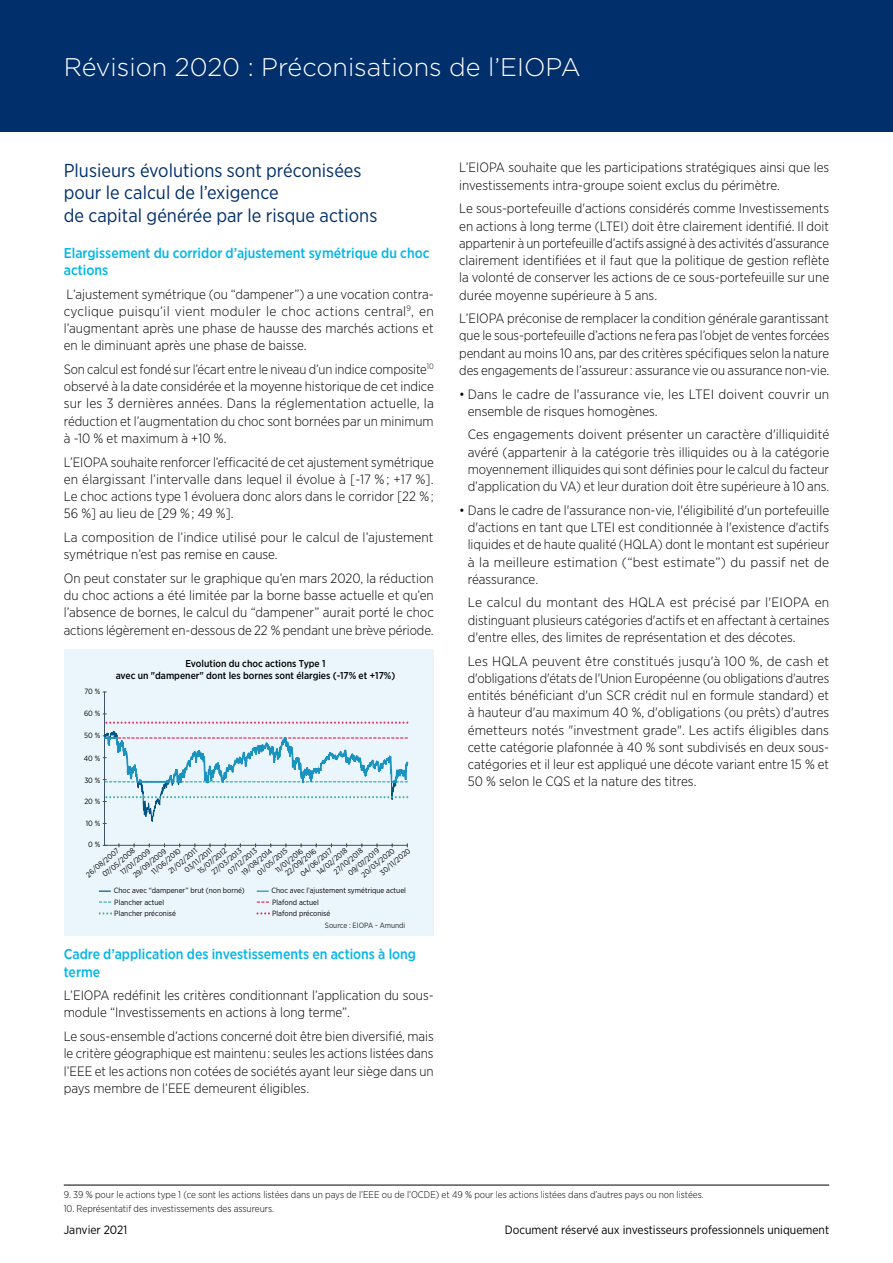
<style>
.page{position:relative;width:893px;height:1263px;background:#fff}
.page>*{position:absolute;margin:0;border:0;box-sizing:border-box;transform-origin:0 0}
.t1{font:300 25.5px "Gotham";color:#fff}
.t2{font:18.75px/22.5px "Gotham Narrow";color:#002f6b}
.t3{font:500 14.25px/17.1px "Gotham Narrow";color:#00b6e8}
.t4{font:300 13.5px/17.2px "Gotham Narrow";color:#000;text-align:justify}
.t5{font:12px "Gotham Narrow";color:#000}
.t6{font:500 9.9px/12px "Gotham Narrow";color:#000204;text-align:center}
.t7{font:300 9.75px "Gotham Narrow";color:#000}
.t8{font:7.65px/11.4px "Gotham Narrow";color:#000204}
.t9{font:7.65px "Gotham Narrow";color:#2a2a2a}
</style>
<div class="page">
<div style="left:0;top:0;width:893px;height:132px;background:#002f6b"></div>
<hr style="left:64px;top:1185px;width:765px;height:1px;background:#000">
<div style="left:64px;top:649px;width:370px;height:287px;background:#ebf6fc"></div>
<svg style="left:99px;top:890px;width:12px;height:2px"></svg>
<svg style="left:257px;top:890px;width:12px;height:2px"></svg>
<hr style="left:104px;top:692px;width:1px;height:153px;background:#405366">
<hr style="left:104px;top:845px;width:303px;height:1px;background:#405366">
<svg style="left:103px;top:721px;width:305px;height:103px"></svg>
<svg style="left:99px;top:901px;width:12px;height:2px"></svg>
<svg style="left:99px;top:912px;width:13px;height:2px"></svg>
<svg style="left:257px;top:901px;width:12px;height:2px"></svg>
<svg style="left:257px;top:912px;width:13px;height:2px"></svg>
<h1 class="t1" style="left:64px;top:51px;width:518px">Révision 2020 : Préconisations de l’EIOPA</h1>
<h2 class="t2" style="left:64px;top:158px;width:315px">Plusieurs évolutions sont préconisées pour le calcul de l’exigence<br>de capital générée par le risque actions</h2>
<p class="t3" style="left:64px;top:244px;width:367px">Elargissement du corridor d’ajustement symétrique du choc actions</p>
<p class="t4" style="left:64px;top:285px;width:371px">L’ajustement symétrique (ou “dampener”) a une vocation contra&shy;cyclique puisqu’il vient moduler le choc actions central<sup>9</sup>, en l’augmentant après une phase de hausse des marchés actions et en le diminuant après une phase de baisse.</p>
<p class="t4" style="left:64px;top:360px;width:372px">Son calcul est fondé sur l’écart entre le niveau d’un indice composite<sup>10 </sup>observé à la date considérée et la moyenne historique de cet indice sur les 3 dernières années. Dans la réglementation actuelle, la réduction et l’augmentation du choc sont bornées par un minimum à -10 % et maximum à +10 %.</p>
<p class="t4" style="left:64px;top:453px;width:371px">L’EIOPA souhaite renforcer l’efficacité de cet ajustement symétrique en élargissant l’intervalle dans lequel il évolue à [-17 % ; +17 %].<br>Le choc actions type 1 évoluera donc alors dans le corridor [22 % ; 56 %] au lieu de [29 % ; 49 %].</p>
<p class="t4" style="left:64px;top:528px;width:371px">La composition de l’indice utilisé pour le calcul de l’ajustement symétrique n’est pas remise en cause.</p>
<p class="t4" style="left:64px;top:569px;width:371px">On peut constater sur le graphique qu’en mars 2020, la réduction du choc actions a été limitée par la borne basse actuelle et qu’en l’absence de bornes, le calcul du “dampener” aurait porté le choc actions légèrement en-dessous de 22 % pendant une brève période.</p>
<p class="t8" style="left:85px;top:686px;width:17px">70 %</p>
<p class="t8" style="left:84px;top:708px;width:18px">60 %</p>
<p class="t8" style="left:84px;top:730px;width:18px">50 %</p>
<p class="t8" style="left:84px;top:752px;width:18px">40 %</p>
<p class="t8" style="left:84px;top:774px;width:18px">30 %</p>
<p class="t8" style="left:84px;top:796px;width:18px">20 %</p>
<p class="t8" style="left:86px;top:817px;width:16px">10 %</p>
<p class="t6" style="left:116px;top:657px;width:281px">Evolution du choc actions Type 1<br>avec un "dampener" dont les bornes sont élargies (-17% et +17%)</p>
<p class="t8" style="left:88px;top:839px;width:14px">0 %</p>
<p class="t8" style="left:359px;top:871px;width:42px;rotate:-40deg">20/03/2020</p>
<p class="t8" style="left:314px;top:869px;width:38px;rotate:-40deg">14/02/2018</p>
<p class="t8" style="left:331px;top:868px;width:37px;rotate:-40deg">27/10/2018</p>
<p class="t8" style="left:298px;top:870px;width:41px;rotate:-40deg">04/06/2017</p>
<p class="t8" style="left:377px;top:869px;width:39px;rotate:-40deg">30/11/2020</p>
<p class="t8" style="left:239px;top:869px;width:39px;rotate:-40deg">19/08/2014</p>
<p class="t8" style="left:100px;top:871px;width:41px;rotate:-40deg">07/05/2008</p>
<p class="t8" style="left:195px;top:868px;width:37px;rotate:-40deg">15/07/2012</p>
<p class="t8" style="left:345px;top:870px;width:40px;rotate:-40deg">09/07/2019</p>
<p class="t8" style="left:209px;top:869px;width:38px;rotate:-40deg">27/03/2013</p>
<p class="t8" style="left:282px;top:870px;width:40px;rotate:-40deg">22/09/2016</p>
<p class="t8" style="left:273px;top:867px;width:35px;rotate:-40deg">11/01/2016</p>
<p class="t8" style="left:159px;top:860px;width:36px;line-height:10.5px;text-indent:-14px;rotate:-40deg">11/06/2010<br>21/02/2011</p>
<p class="t8" style="left:118px;top:869px;width:38px;rotate:-40deg">17/01/2009</p>
<p class="t8" style="left:130px;top:871px;width:42px;rotate:-40deg">29/09/2009</p>
<p class="t8" style="left:83px;top:871px;width:42px;rotate:-40deg">26/08/2007</p>
<p class="t8" style="left:225px;top:868px;width:37px;rotate:-40deg">07/12/2013</p>
<p class="t8" style="left:254px;top:869px;width:38px;rotate:-40deg">01/05/2015</p>
<p class="t8" style="left:182px;top:867px;width:35px;rotate:-40deg">03/11/2011</p>
<p class="t8" style="left:114px;top:884px;width:132px">Choc avec “dampener” brut (non borné)</p>
<p class="t8" style="left:271px;top:884px;width:136px">Choc avec l’ajustement symétrique actuel</p>
<p class="t8" style="left:114px;top:896px;width:63px">Plancher actuel<br>Plancher préconisé</p>
<p class="t8" style="left:272px;top:896px;width:60px">Plafond actuel<br>Plafond préconisé</p>
<p class="t9" style="left:325px;top:921px;width:82px">Source : EIOPA - Amundi</p>
<p class="t3" style="left:64px;top:946px;width:354px">Cadre d’application des investissements en actions à long terme</p>
<p class="t4" style="left:64px;top:986px;width:371px">L’EIOPA redéfinit les critères conditionnant l’application du sous&shy;module “Investissements en actions à long terme”.</p>
<p class="t4" style="left:64px;top:1027px;width:372px">Le sous-ensemble d’actions concerné doit être bien diversifié, mais le critère géographique est maintenu : seules les actions listées dans l’EEE et les actions non cotées de sociétés ayant leur siège dans un pays membre de l’EEE demeurent éligibles.</p>
<p class="t4" style="left:459px;top:159px;width:371px">L’EIOPA souhaite que les participations stratégiques ainsi que les investissements intra-groupe soient exclus du périmètre.</p>
<p class="t4" style="left:459px;top:200px;width:371px">Le sous-portefeuille d'actions considérés comme Investissements en actions à long terme (LTEI) doit être clairement identifié. Il doit appartenir à un portefeuille d’actifs assigné à des activités d’assurance clairement identifiées et il faut que la politique de gestion reflète la volonté de conserver les actions de ce sous-portefeuille sur une durée moyenne supérieure à 5 ans.</p>
<p class="t4" style="left:459px;top:309px;width:372px">L’EIOPA préconise de remplacer la condition générale garantissant que le sous-portefeuille d’actions ne fera pas l’objet de ventes forcées pendant au moins 10 ans, par des critères spécifiques selon la nature des engagements de l’assureur : assurance vie ou assurance non-vie.</p>
<p class="t4" style="left:468px;top:385px;width:363px;text-indent:-9px">• Dans le cadre de l'assurance vie, les LTEI doivent couvrir un ensemble de risques homogènes.</p>
<p class="t4" style="left:468px;top:426px;width:363px">Ces engagements doivent présenter un caractère d'illiquidité avéré (appartenir à la catégorie très illiquides ou à la catégorie moyennement illiquides qui sont définies pour le calcul du facteur d’application du VA) et leur duration doit être supérieure à 10 ans.</p>
<p class="t4" style="left:468px;top:501px;width:363px;text-indent:-9px">• Dans le cadre de l'assurance non-vie, l'éligibilité d'un portefeuille d'actions en tant que LTEI est conditionnée à l'existence d'actifs liquides et de haute qualité (HQLA) dont le montant est supérieur à la meilleure estimation (“best estimate”) du passif net de réassurance.</p>
<p class="t4" style="left:468px;top:594px;width:363px">Le calcul du montant des HQLA est précisé par l'EIOPA en distinguant plusieurs catégories d'actifs et en affectant à certaines d'entre elles, des limites de représentation et des décotes.</p>
<p class="t4" style="left:468px;top:652px;width:363px">Les HQLA peuvent être constitués jusqu'à 100 %, de cash et d'obligations d'états de l'Union Européenne (ou obligations d'autres entités bénéficiant d'un SCR crédit nul en formule standard) et à hauteur d'au maximum 40 %, d'obligations (ou prêts) d'autres émetteurs notés "investment grade". Les actifs éligibles dans cette catégorie plafonnée à 40 % sont subdivisés en deux sous&shy;catégories et il leur est appliqué une décote variant entre 15 % et 50 % selon le CQS et la nature des titres.</p>
<p class="t7" style="left:64px;top:1189px;width:642px">9. 39 % pour le actions type 1 (ce sont les actions listées dans un pays de l’EEE ou de l’OCDE) et 49 % pour les actions listées dans d’autres pays ou non listées.</p>
<p class="t7" style="left:64px;top:1202px;width:212px">10. Représentatif des investissements des assureurs.</p>
<p class="t5" style="left:64px;top:1223px;width:65px">Janvier 2021</p>
<p class="t5" style="left:505px;top:1223px;width:326px">Document réservé aux investisseurs professionnels uniquement</p>
</div>
